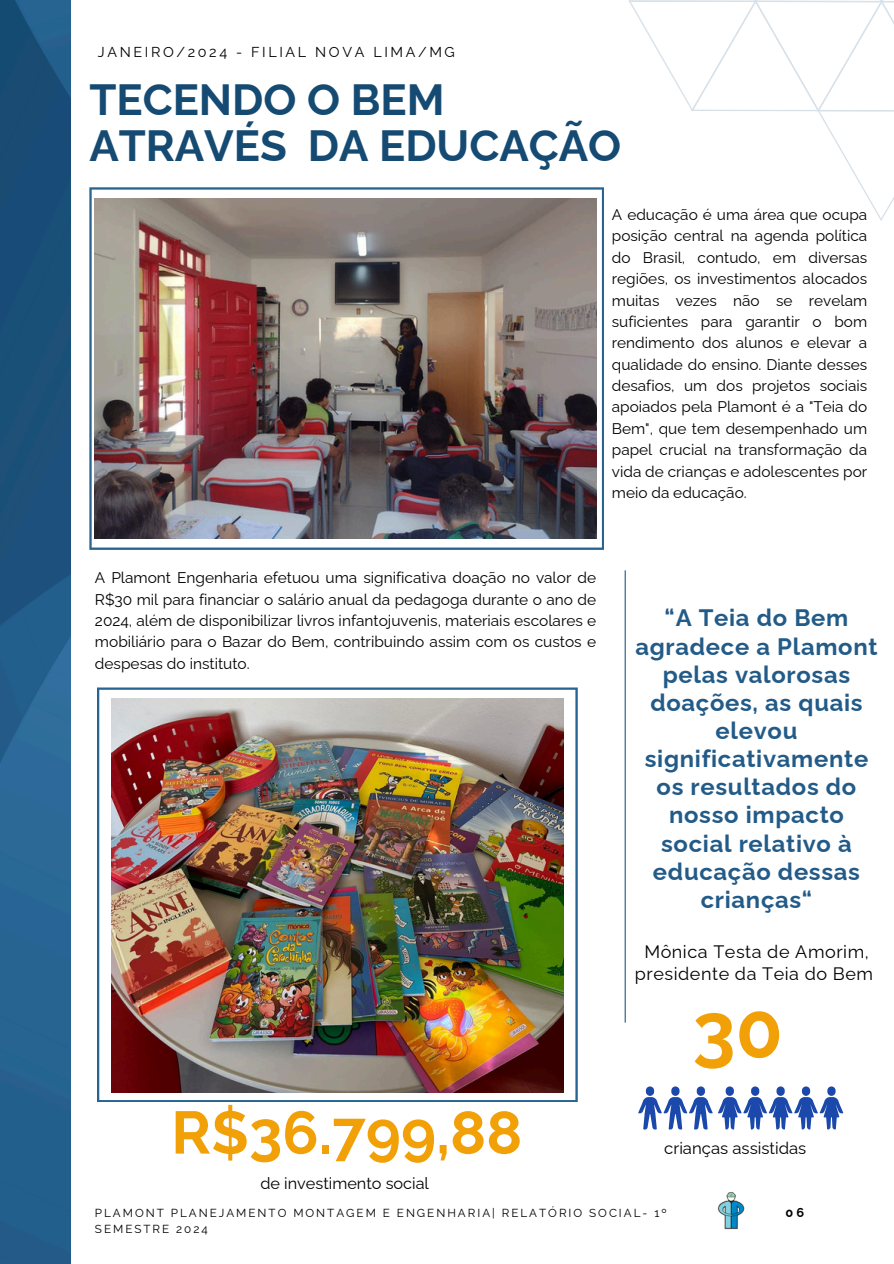
<style>
.page{position:relative;width:894px;height:1264px;background:#fff}
.page>*{position:absolute;margin:0;border:0;box-sizing:border-box;transform-origin:0 0}
.t1{font:700 77.1px "Raleway";color:#f2a007}
.t2{font:700 59.85px "Raleway";color:#f2a007}
.t3{font:700 43.65px/46.2px "Raleway";color:#154a72}
.t4{font:700 23.85px/28.2px "Raleway";letter-spacing:.03em;color:#235b88;text-align:center}
.t5{font:18px/21.3px "Raleway";letter-spacing:.03em;color:#000;text-align:center}
.t6{font:16.65px "Raleway";color:#000}
.t7{font:16.35px "Raleway";color:#000}
.t8{font:15.45px/21.3px "Raleway";color:#000;text-align:justify}
.t9{font:15.3px/21.3px "Raleway";color:#000;text-align:justify}
.t10{font:14.4px "Raleway";letter-spacing:.18em;color:#000}
.t11{font:700 12.75px "Raleway";color:#000}
.t12{font:11.7px/15.6px "Raleway";letter-spacing:.17em;color:#000}
</style>
<div class="page">
<img style="left:0;top:0;width:71px;height:1263px">
<img style="left:89px;top:187px;width:515px;height:363px">
<hr style="left:624px;top:570px;width:1px;height:452px;background:#235b88">
<img style="left:97px;top:687px;width:480px;height:415px">
<svg style="left:638px;top:1086px;width:205px;height:43px"></svg>
<svg style="left:596px;top:0;width:297px;height:221px"></svg>
<img style="left:717px;top:1192px;width:28px;height:37px">
<h6 class="t10" style="left:98px;top:43px;width:358px">JANEIRO/2024 - FILIAL NOVA LIMA/MG</h6>
<h2 class="t3" style="left:89px;top:76px;width:533px">TECENDO O BEM<br>ATRAVÉS DA EDUCAÇÃO</h2>
<p class="t9" style="left:611px;top:204px;width:257px">A educação é uma área que ocupa posição central na agenda política do Brasil, contudo, em diversas regiões, os investimentos alocados muitas vezes não se revelam suficientes para garantir o bom rendimento dos alunos e elevar a qualidade do ensino. Diante desses desafios, um dos projetos sociais apoiados pela Plamont é a "Teia do Bem", que tem desempenhado um papel crucial na transformação da vida de crianças e adolescentes por meio da educação.</p>
<p class="t8" style="left:95px;top:567px;width:502px">A Plamont Engenharia efetuou uma significativa doação no valor de R$30 mil para financiar o salário anual da pedagoga durante o ano de 2024, além de disponibilizar livros infantojuvenis, materiais escolares e mobiliário para o Bazar do Bem, contribuindo assim com os custos e despesas do instituto.</p>
<h1 class="t2" style="left:171px;top:1097px;width:352px">R$36.799,88</h1>
<h3 class="t7" style="left:260px;top:1173px;width:170px">de investimento social</h3>
<h4 class="t4" style="left:635px;top:604px;width:243px">“A Teia do Bem agradece a Plamont pelas valorosas doações, as quais elevou significativamente os resultados do nosso impacto social relativo à educação dessas crianças“</h4>
<h4 class="t5" style="left:634px;top:941px;width:240px">Mônica Testa de Amorim, presidente da Teia do Bem</h4>
<p class="t1" style="left:692px;top:984px;width:92px">30</p>
<h4 class="t6" style="left:664px;top:1138px;width:143px">crianças assistidas</h4>
<h6 class="t12" style="left:95px;top:1205px;width:573px">PLAMONT PLANEJAMENTO MONTAGEM E ENGENHARIA| RELATÓRIO SOCIAL- 1º<br>SEMESTRE 2024</h6>
<h5 class="t11" style="left:785px;top:1205px;width:20px">06</h5>
</div>
